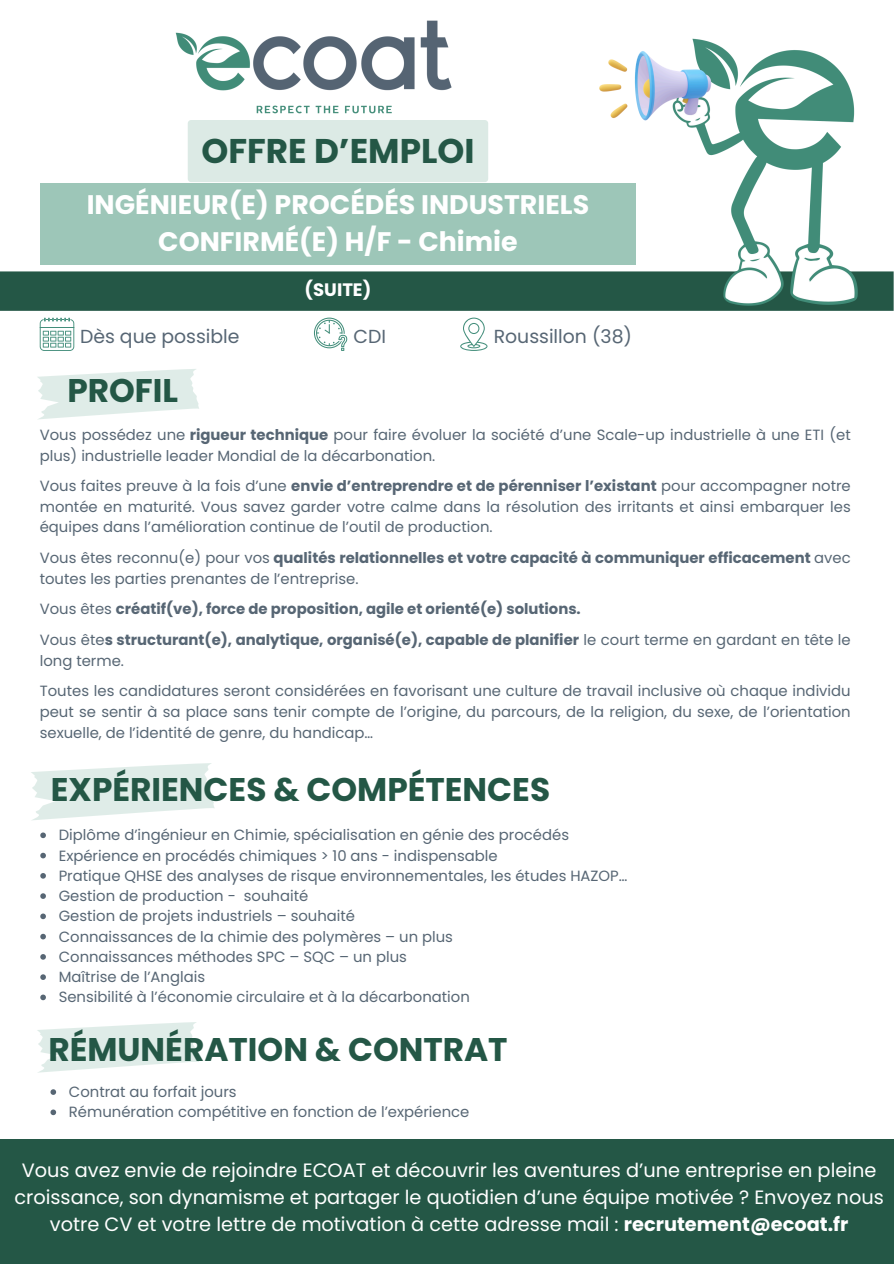
<style>
.page{position:relative;width:894px;height:1264px;background:#fff}
.page>*{position:absolute;margin:0;border:0;box-sizing:border-box;transform-origin:0 0}
.t1{font:700 34.2px "Poppins";color:#245746}
.t2{font:700 32.7px "Poppins";color:#245746}
.t3{font:700 26.85px/36.8px "Poppins";color:#fff;text-align:center}
.t4{font:19.35px/27px "Poppins";color:#fff;text-align:center}
.t5{font:18.9px "Poppins";color:#576674}
.t6{font:700 18px "Poppins";color:#fff}
.t7{font:14.85px/20.7px "Poppins";color:#576674}
.t8{font:700 14.85px/20.7px "Poppins";color:#576674}
.s1{font-weight:700}
.s2{font-weight:400}
</style>
<div class="page">
<div style="left:0;top:271px;width:893px;height:40px;background:#245746"></div>
<img style="left:587px;top:38px;width:283px;height:268px">
<img style="left:175px;top:20px;width:277px;height:94px">
<div style="left:40px;top:183px;width:595px;height:82px;background:#9dc6b8"></div>
<svg style="left:40px;top:317px;width:34px;height:34px"></svg>
<svg style="left:314px;top:317px;width:33px;height:34px"></svg>
<svg style="left:460px;top:317px;width:27px;height:34px"></svg>
<svg style="left:38px;top:369px;width:161px;height:50px"></svg>
<svg style="left:31px;top:763px;width:184px;height:57px"></svg>
<div style="left:0;top:1138px;width:893px;height:125px;background:#245746"></div>
<div style="left:188px;top:120px;width:300px;height:62px;background:#dceae5"></div>
<svg style="left:40px;top:832px;width:6px;height:6px"></svg>
<svg style="left:40px;top:852px;width:6px;height:6px"></svg>
<svg style="left:40px;top:873px;width:6px;height:5px"></svg>
<svg style="left:40px;top:893px;width:6px;height:5px"></svg>
<svg style="left:40px;top:913px;width:6px;height:6px"></svg>
<svg style="left:40px;top:933px;width:6px;height:6px"></svg>
<svg style="left:40px;top:954px;width:6px;height:5px"></svg>
<svg style="left:40px;top:974px;width:6px;height:5px"></svg>
<svg style="left:40px;top:994px;width:6px;height:6px"></svg>
<svg style="left:37px;top:1022px;width:162px;height:50px"></svg>
<svg style="left:50px;top:1089px;width:6px;height:5px"></svg>
<svg style="left:50px;top:1109px;width:6px;height:6px"></svg>
<h1 class="t1" style="left:201px;top:127px;width:274px">OFFRE D’EMPLOI</h1>
<h2 class="t3" style="left:87px;top:187px;width:504px">INGÉNIEUR(E) PROCÉDÉS INDUSTRIELS<br>CONFIRMÉ(E) H/F - Chimie</h2>
<p class="t6" style="left:304px;top:277px;width:68px">(SUITE)</p>
<h3 class="t5" style="left:80px;top:323px;width:161px">Dès que possible</h3>
<p class="t5" style="left:353px;top:323px;width:34px">CDI</p>
<h5 class="t5" style="left:493px;top:323px;width:140px">Roussillon (38)</h5>
<p class="t2" style="left:67px;top:367px;width:112px">PROFIL</p>
<h4 class="t7" style="left:40px;top:424px;width:812px">Vous possédez une <span class="s1">rigueur technique</span> pour faire évoluer la société d’une Scale-up industrielle à une ETI (et plus) industrielle leader Mondial de la décarbonation.</h4>
<p class="t7" style="left:40px;top:475px;width:812px;text-align:justify">Vous faites preuve à la fois d’une <span class="s1">envie d’entreprendre et de pérenniser l’existant</span> pour accompagner notre montée en maturité. Vous savez garder votre calme dans la résolution des irritants et ainsi embarquer les équipes dans l’amélioration continue de l’outil de production.</p>
<h5 class="t7" style="left:40px;top:547px;width:812px">Vous êtes reconnu(e) pour vos <span class="s1">qualités relationnelles et votre capacité à communiquer efficacement</span> avec toutes les parties prenantes de l’entreprise.</h5>
<p class="t8" style="left:40px;top:599px;width:542px"><span class="s2">Vous êtes</span> créatif(ve), force de proposition, agile et orienté(e) solutions.</p>
<h1 class="t8" style="left:40px;top:629px;width:812px"><span class="s2">Vous ête</span>s structurant(e), analytique, organisé(e), capable de planifier <span class="s2">le court terme en gardant en tête le long terme.</span></h1>
<p class="t7" style="left:40px;top:680px;width:812px;text-align:justify">Toutes les candidatures seront considérées en favorisant une culture de travail inclusive où chaque individu peut se sentir à sa place sans tenir compte de l’origine, du parcours, de la religion, du sexe, de l’orientation sexuelle, de l’identité de genre, du handicap…</p>
<p class="t2" style="left:51px;top:767px;width:500px">EXPÉRIENCES &amp; COMPÉTENCES</p>
<p class="t7" style="left:59px;top:824px;width:511px">Diplôme d’ingénieur en Chimie, spécialisation en génie des procédés</p>
<p class="t7" style="left:59px;top:845px;width:440px">Expérience en procédés chimiques &gt; 10 ans - indispensable</p>
<p class="t7" style="left:59px;top:865px;width:570px">Pratique QHSE des analyses de risque environnementales, les études HAZOP…</p>
<p class="t7" style="left:59px;top:885px;width:251px">Gestion de production - souhaité</p>
<p class="t7" style="left:59px;top:905px;width:298px">Gestion de projets industriels – souhaité</p>
<h1 class="t7" style="left:59px;top:926px;width:395px">Connaissances de la chimie des polymères – un plus</h1>
<p class="t7" style="left:59px;top:946px;width:349px">Connaissances méthodes SPC – SQC – un plus</p>
<p class="t7" style="left:59px;top:966px;width:148px">Maîtrise de l’Anglais</p>
<p class="t7" style="left:59px;top:986px;width:412px">Sensibilité à l’économie circulaire et à la décarbonation</p>
<p class="t2" style="left:48px;top:1026px;width:460px">RÉMUNÉRATION &amp; CONTRAT</p>
<p class="t7" style="left:69px;top:1081px;width:169px">Contrat au forfait jours</p>
<p class="t7" style="left:69px;top:1101px;width:402px">Rémunération compétitive en fonction de l’expérience</p>
<p class="t4" style="left:14px;top:1156px;width:870px">Vous avez envie de rejoindre ECOAT et découvrir les aventures d’une entreprise en pleine croissance, son dynamisme et partager le quotidien d’une équipe motivée ? Envoyez nous votre CV et votre lettre de motivation à cette adresse mail : <span class="s1">recrutement@ecoat.fr</span></p>
</div>
